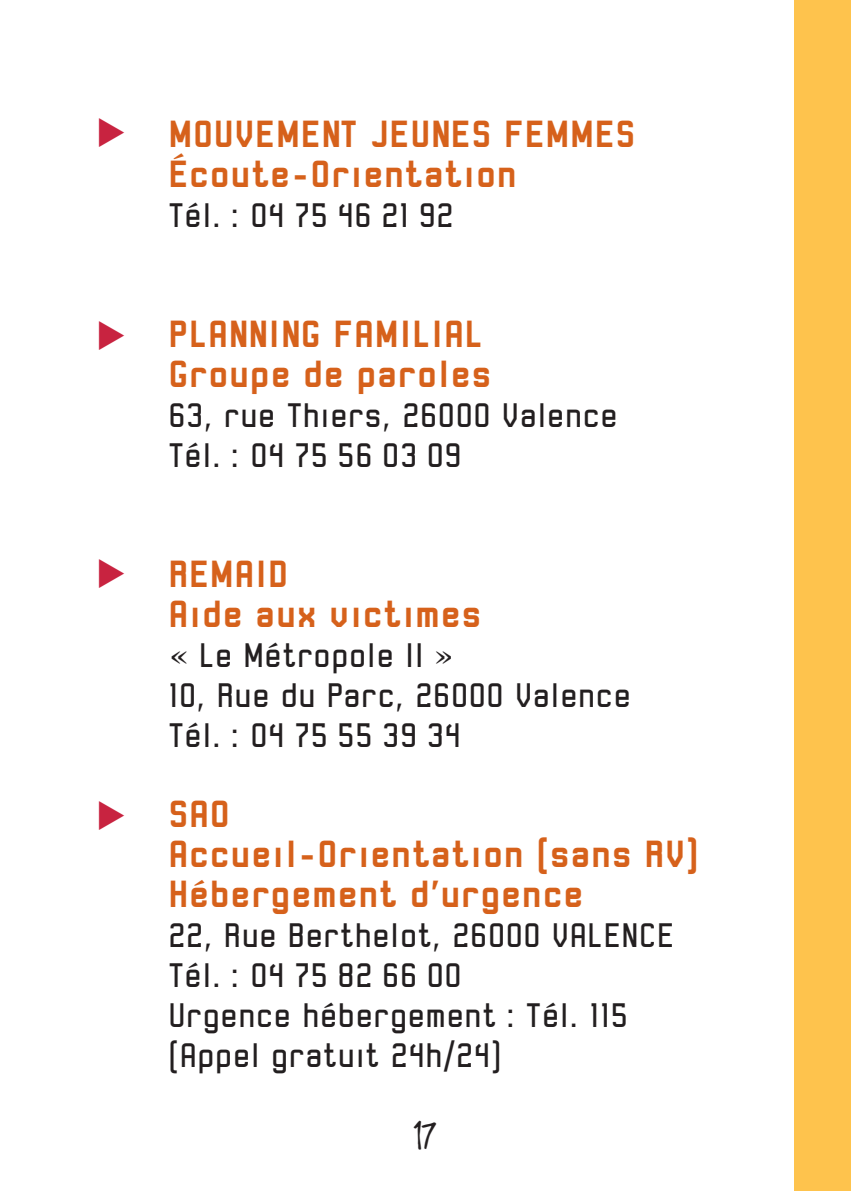
<style>
.page{position:relative;width:851px;height:1191px;background:#fff}
.page>*{position:absolute;margin:0;border:0;box-sizing:border-box;transform-origin:0 0}
.t1{font:700 40px/40px "Robust ICG";color:#d6611b}
.t2{font:40px "Handage AOE";color:#231f20}
.t3{font:36px/40px "Robust ICG";color:#231f20}
</style>
<div class="page">
<div style="left:794px;top:0;width:56px;height:1191px;background:#fec34d"></div>
<p class="t1" style="left:168px;top:117px;width:469px">MOUVEMENT JEUNES FEMMES<br>Écoute-Orientation</p>
<p class="t3" style="left:168px;top:198px;width:287px">Tél. : 04 75 46 21 92</p>
<p class="t1" style="left:168px;top:317px;width:325px">PLANNING FAMILIAL<br>Groupe de paroles</p>
<p class="t3" style="left:168px;top:398px;width:451px">63, rue Thiers, 26000 Valence<br>Tél. : 04 75 56 03 09</p>
<p class="t1" style="left:168px;top:557px;width:315px">REMAID<br>Aide aux victimes</p>
<p class="t3" style="left:168px;top:638px;width:464px">« Le Métropole II »<br>10, Rue du Parc, 26000 Valence<br>Tél. : 04 75 55 39 34</p>
<p class="t1" style="left:168px;top:797px;width:532px">SAO<br>Accueil-Orientation (sans RV)<br>Hébergement d’urgence</p>
<p class="t3" style="left:168px;top:918px;width:508px">22, Rue Berthelot, 26000 VALENCE<br>Tél. : 04 75 82 66 00<br>Urgence hébergement : Tél. 115 (Appel gratuit 24h/24)</p>
<p class="t2" style="left:413px;top:1111px;width:25px">17</p>
</div>
